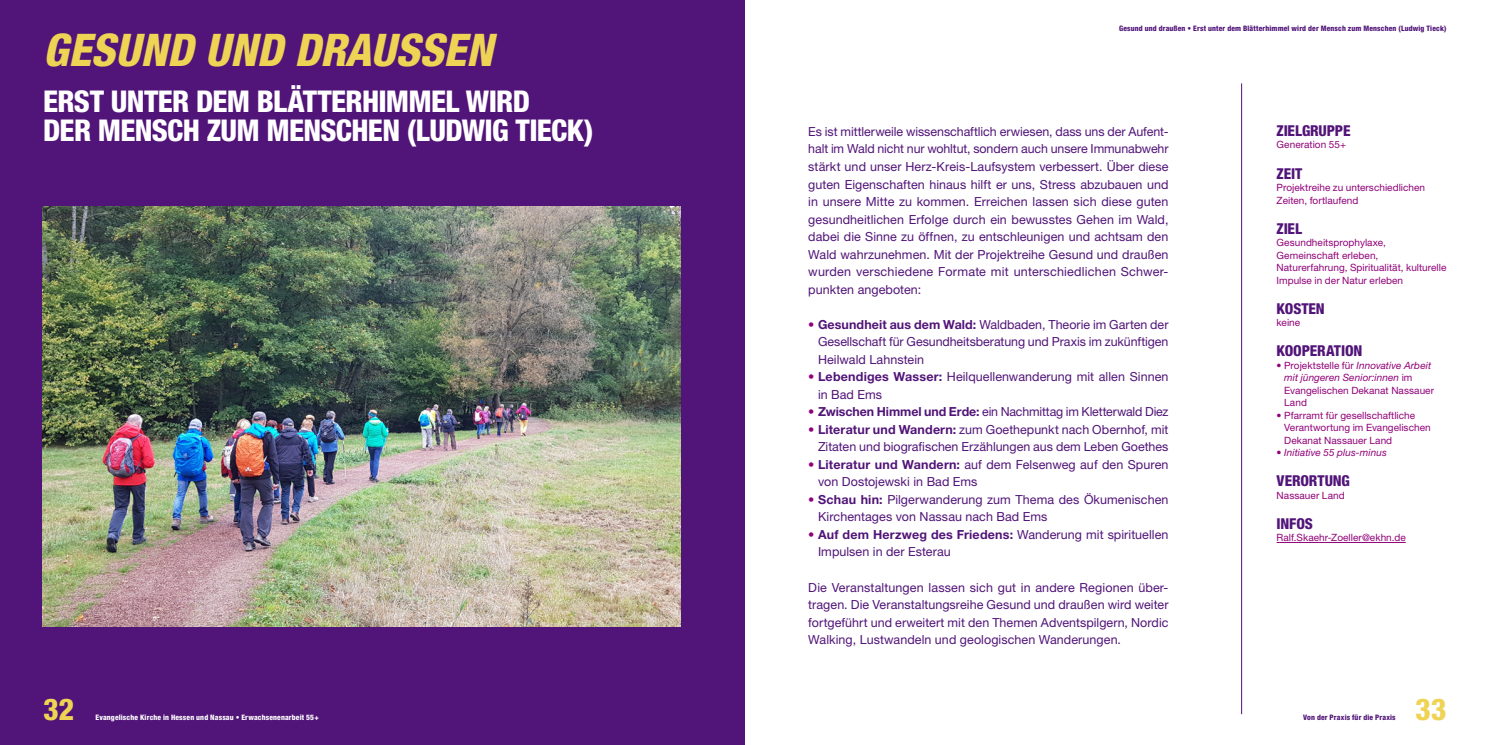
<style>
.page{position:relative;width:1489px;height:745px;background:#fff}
.page>*{position:absolute;margin:0;border:0;box-sizing:border-box;transform-origin:0 0}
.t1{font:italic 800 condensed 45px "Helvetica Neue LT Std";color:#eed355}
.t2{font:800 condensed 30px/28.8px "Helvetica Neue LT Std";letter-spacing:-.02em;color:#fff}
.t3{font:800 condensed 30px "Helvetica Neue LT Std";color:#eed355}
.t4{font:800 condensed 15px "Helvetica Neue LT Std";letter-spacing:-.01em;color:#511478}
.t5{font:12.5px/17.5px "Helvetica Neue LT Std";letter-spacing:.005em;color:#511478}
.t6{font:12.5px "Helvetica Neue LT Std";letter-spacing:-.015em;color:#511478}
.t7{font:10px/12.5px "Helvetica Neue LT Std";letter-spacing:.005em;color:#900078}
.t8{font:italic 10px "Helvetica Neue LT Std";letter-spacing:.005em;color:#900078}
.t9{font:800 condensed 7.5px "Helvetica Neue LT Std";letter-spacing:.02em;color:#511478}
.t10{font:800 condensed 7.5px "Helvetica Neue LT Std";letter-spacing:.02em;color:#fff}
.s1{font-weight:700;color:#900078}
.s2{font-weight:700}
.s3{font-style:italic}
.s4{font-style:normal}
</style>
<div class="page">
<div style="left:0;top:0;width:744px;height:744px;background:#511478"></div>
<hr style="left:1276px;top:542px;width:129px;height:1px;background:#900078">
<hr style="left:1241px;top:83px;width:1px;height:630px;background:#511478">
<img style="left:43px;top:206px;width:637px;height:420px">
<h1 class="t1" style="left:43px;top:22px;width:451px">GESUND UND DRAUSSEN</h1>
<h2 class="t2" style="left:43px;top:86px;width:552px">ERST UNTER DEM BLÄTTERHIMMEL WIRD<br>DER MENSCH ZUM MENSCHEN (LUDWIG TIECK)</h2>
<p class="t9" style="left:1118px;top:23px;width:329px">Gesund und draußen • Erst unter dem Blätterhimmel wird der Mensch zum Menschen (Ludwig Tieck)</p>
<p class="t5" style="left:808px;top:122px;width:362px;text-align:justify">Es ist mittlerweile wissenschaftlich erwiesen, dass uns der Aufent&shy;halt im Wald nicht nur wohltut, sondern auch unsere Immunabwehr stärkt und unser Herz-Kreis-Laufsystem verbessert. Über diese guten Eigenschaften hinaus hilft er uns, Stress abzubauen und in unsere Mitte zu kommen. Erreichen lassen sich diese guten gesundheitlichen Erfolge durch ein bewusstes Gehen im Wald, dabei die Sinne zu öffnen, zu entschleunigen und achtsam den Wald wahrzunehmen. Mit der Projektreihe Gesund und draußen wurden verschiedene Formate mit unterschiedlichen Schwer&shy;punkten angeboten:</p>
<p class="t5" style="left:818px;top:315px;width:352px;text-align:justify;text-indent:-10px"><span class="s1">•</span> <span class="s2">Gesundheit aus dem Wald:</span> Waldbaden, Theorie im Garten der Gesellschaft für Gesundheitsberatung und Praxis im zukünftigen Heilwald Lahnstein</p>
<p class="t5" style="left:818px;top:367px;width:352px;text-indent:-10px"><span class="s1">•</span> <span class="s2">Lebendiges Wasser:</span> Heilquellenwanderung mit allen Sinnen in Bad Ems</p>
<p class="t6" style="left:808px;top:404px;width:362px"><span class="s1">•</span> <span class="s2">Zwischen Himmel und Erde:</span> ein Nachmittag im Kletterwald Diez</p>
<p class="t5" style="left:808px;top:420px;width:361px;text-align:right"><span class="s1">•</span> <span class="s2">Literatur und Wandern:</span> zum Goethepunkt nach Obernhof, mit<br>Zitaten und biografischen Erzählungen aus dem Leben Goethes</p>
<p class="t5" style="left:818px;top:455px;width:352px;text-indent:-10px"><span class="s1">•</span> <span class="s2">Literatur und Wandern:</span> auf dem Felsenweg auf den Spuren von Dostojewski in Bad Ems</p>
<p class="t5" style="left:818px;top:490px;width:352px;text-indent:-10px"><span class="s1">•</span> <span class="s2">Schau hin:</span> Pilgerwanderung zum Thema des Ökumenischen<br>Kirchentages von Nassau nach Bad Ems</p>
<p class="t5" style="left:818px;top:525px;width:352px;text-indent:-10px"><span class="s1">•</span> <span class="s2">Auf dem Herzweg des Friedens:</span> Wanderung mit spirituellen<br>Impulsen in der Esterau</p>
<p class="t5" style="left:808px;top:577px;width:362px;text-align:justify">Die Veranstaltungen lassen sich gut in andere Regionen über&shy;tragen. Die Veranstaltungsreihe Gesund und draußen wird weiter fortgeführt und erweitert mit den Themen Adventspilgern, Nordic Walking, Lustwandeln und geologischen Wanderungen.</p>
<p class="t4" style="left:1276px;top:121px;width:75px">ZIELGRUPPE</p>
<p class="t7" style="left:1276px;top:138px;width:71px">Generation 55+</p>
<p class="t4" style="left:1276px;top:164px;width:27px">ZEIT</p>
<p class="t7" style="left:1276px;top:181px;width:150px">Projektreihe zu unterschiedlichen<br>Zeiten, fortlaufend</p>
<p class="t4" style="left:1276px;top:219px;width:27px">ZIEL</p>
<p class="t7" style="left:1276px;top:236px;width:171px">Gesundheitsprophylaxe,<br>Gemeinschaft erleben,<br>Naturerfahrung, Spiritualität, kulturelle<br>Impulse in der Natur erleben</p>
<p class="t4" style="left:1276px;top:299px;width:50px">KOSTEN</p>
<p class="t7" style="left:1276px;top:316px;width:25px">keine</p>
<p class="t4" style="left:1276px;top:341px;width:87px">KOOPERATION</p>
<p class="t7" style="left:1284px;top:358px;width:151px;text-indent:-8px">• Projektstelle für <span class="s3">Innovative Arbeit mit jüngeren Senior:innen</span> im<br>Evangelischen Dekanat Nassauer<br>Land</p>
<p class="t7" style="left:1284px;top:408px;width:148px;text-indent:-8px">• Pfarramt für gesellschaftliche<br>Verantwortung im Evangelischen<br>Dekanat Nassauer Land</p>
<p class="t8" style="left:1276px;top:446px;width:112px"><span class="s4">•</span> Initiative 55 plus-minus</p>
<p class="t4" style="left:1276px;top:471px;width:75px">VERORTUNG</p>
<p class="t7" style="left:1276px;top:488px;width:70px">Nassauer Land</p>
<p class="t4" style="left:1276px;top:514px;width:38px">INFOS</p>
<p class="t7" style="left:1276px;top:531px;width:131px">Ralf.Skaehr-Zoeller@ekhn.de</p>
<h2 class="t3" style="left:43px;top:690px;width:32px">32</h2>
<p class="t10" style="left:95px;top:712px;width:225px">Evangelische Kirche in Hessen und Nassau • Erwachsenenarbeit 55+</p>
<p class="t9" style="left:1303px;top:712px;width:94px">Von der Praxis für die Praxis</p>
<h2 class="t3" style="left:1414px;top:690px;width:33px">33</h2>
</div>
